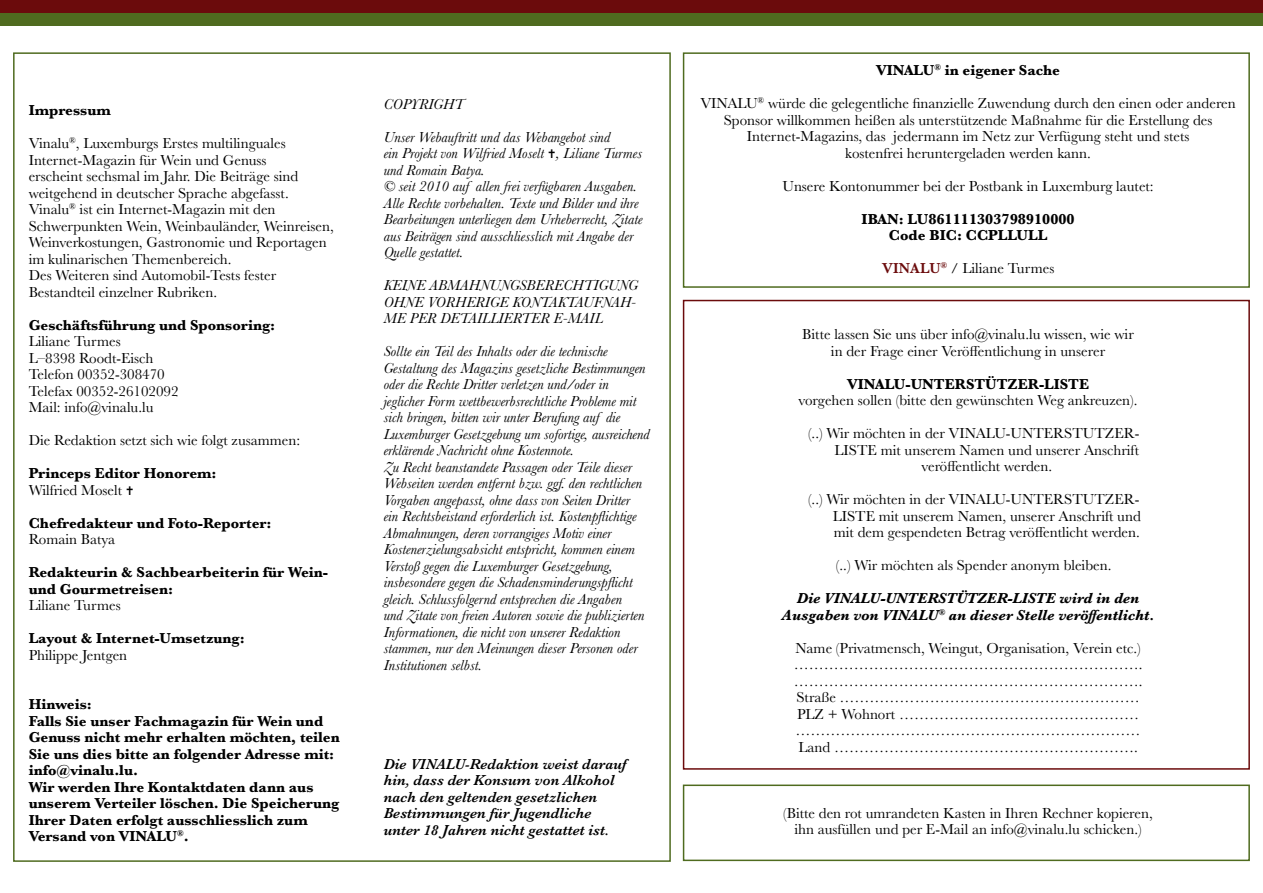
<style>
.page{position:relative;width:1263px;height:893px;background:#fff}
.page>*{position:absolute;margin:0;border:0;box-sizing:border-box;transform-origin:0 0}
.t1{font:15px/16.5px "Baskerville";color:#000;text-align:center}
.t2{font:italic 15px/16.5px "Baskerville";color:#000}
.t3{font:700 15px/16.5px "Baskerville";color:#000}
.t4{font:italic 600 15px/16.5px "Baskerville";color:#000}
.t5{font:italic 700 15px/16.5px "Baskerville";color:#000;text-align:center}
.s1{font-weight:400}
.s2{font-family:"Menlo";font-weight:400;font-size:13.5px}
.s3{font-family:"Menlo";font-style:normal;font-size:13.5px}
.s4{font-weight:600;color:#6b0b0c}
</style>
<div class="page">
<div style="left:0;top:0;width:1263px;height:13px;background:#6b0b0c"></div>
<div style="left:0;top:13px;width:1263px;height:13px;background:#4f6b1f"></div>
<div style="left:683px;top:52px;width:567px;height:236px;border:2px solid #4f6b1f"></div>
<div style="left:683px;top:300px;width:567px;height:470px;border:2px solid #6b0b0c"></div>
<div style="left:683px;top:784px;width:567px;height:77px;border:2px solid #4f6b1f"></div>
<p class="t3" style="left:29px;top:102px;width:84px">Impressum</p>
<p class="t1" style="left:29px;top:135px;width:307px;text-align:left">Vinalu<sup>®</sup>, Luxemburgs Erstes multilinguales Internet-Magazin für Wein und Genuss<br>erscheint sechsmal im Jahr. Die Beiträge sind weitgehend in deutscher Sprache abgefasst.<br>Vinalu<sup>®</sup> ist ein Internet-Magazin mit den Schwerpunkten Wein, Weinbauländer, Weinreisen, Weinverkostungen, Gastronomie und Reportagen im kulinarischen Themenbereich.<br>Des Weiteren sind Automobil-Tests fester Bestandteil einzelner Rubriken.</p>
<p class="t3" style="left:29px;top:317px;width:248px">Geschäftsführung und Sponsoring:</p>
<p class="t1" style="left:29px;top:333px;width:151px;text-align:left">Liliane Turmes<br>L–8398 Roodt-Eisch<br>Telefon 00352-308470<br>Telefax 00352-26102092<br>Mail: info@vinalu.lu</p>
<p class="t1" style="left:29px;top:432px;width:273px">Die Redaktion setzt sich wie folgt zusammen:</p>
<p class="t3" style="left:29px;top:465px;width:189px">Princeps Editor Honorem:<br><span class="s1">Wilfried Moselt</span> <span class="s2">✝</span></p>
<p class="t3" style="left:29px;top:515px;width:244px">Chefredakteur und Foto-Reporter:</p>
<p class="t1" style="left:29px;top:531px;width:88px">Romain Batya</p>
<p class="t3" style="left:29px;top:564px;width:301px">Redakteurin &amp; Sachbearbeiterin für Wein&shy;und Gourmetreisen:</p>
<p class="t1" style="left:29px;top:597px;width:93px">Liliane Turmes</p>
<p class="t3" style="left:29px;top:630px;width:217px">Layout &amp; Internet-Umsetzung:</p>
<p class="t1" style="left:29px;top:647px;width:100px">Philippe Jentgen</p>
<p class="t3" style="left:29px;top:696px;width:313px">Hinweis:<br>Falls Sie unser Fachmagazin für Wein und Genuss nicht mehr erhalten möchten, teilen Sie uns dies bitte an folgender Adresse mit: info@vinalu.lu.<br>Wir werden Ihre Kontaktdaten dann aus unserem Verteiler löschen. Die Speicherung Ihrer Daten erfolgt ausschliesslich zum Versand von VINALU<sup>®</sup>.</p>
<p class="t2" style="left:384px;top:96px;width:82px">COPYRIGHT</p>
<p class="t2" style="left:384px;top:129px;width:260px">Unser Webauftritt und das Webangebot sind<br>ein Projekt von Wilfried Moselt <span class="s3">✝</span>, Liliane Turmes und Romain Batya.<br>© seit 2010 auf allen frei verfügbaren Ausgaben.<br>Alle Rechte vorbehalten. Texte und Bilder und ihre Bearbeitungen unterliegen dem Urheberrecht, Zitate aus Beiträgen sind ausschliesslich mit Angabe der Quelle gestattet.</p>
<p class="t2" style="left:384px;top:277px;width:256px;text-align:justify">KEINE ABMAHNUNGSBERECHTIGUNG OHNE VORHERIGE KONTAKTAUFNAH-ME PER DETAILLIERTER E-MAIL</p>
<p class="t2" style="left:384px;top:343px;width:268px">Sollte ein Teil des Inhalts oder die technische Gestaltung des Magazins gesetzliche Bestimmungen oder die Rechte Dritter verletzen und/oder in jeglicher Form wettbewerbsrechtliche Probleme mit sich bringen, bitten wir unter Berufung auf die Luxemburger Gesetzgebung um sofortige, ausreichend erklärende Nachricht ohne Kostennote.<br>Zu Recht beanstandete Passagen oder Teile dieser Webseiten werden entfernt bzw. ggf. den rechtlichen Vorgaben angepasst, ohne dass von Seiten Dritter<br>ein Rechtsbeistand erforderlich ist. Kostenpflichtige Abmahnungen, deren vorrangiges Motiv einer Kostenerzielungsabsicht entspricht, kommen einem Verstoß gegen die Luxemburger Gesetzgebung, insbesondere gegen die Schadensminderungspflicht gleich. Schlussfolgernd entsprechen die Angaben<br>und Zitate von freien Autoren sowie die publizierten Informationen, die nicht von unserer Redaktion stammen, nur den Meinungen dieser Personen oder Institutionen selbst.</p>
<p class="t4" style="left:384px;top:756px;width:244px">Die VINALU-Redaktion weist darauf hin, dass der Konsum von Alkohol nach den geltenden gesetzlichen Bestimmungen für Jugendliche unter 18 Jahren nicht gestattet ist.</p>
<p class="t3" style="left:876px;top:62px;width:185px">VINALU<sup>®</sup> in eigener Sache</p>
<p class="t1" style="left:700px;top:95px;width:537px">VINALU<sup>®</sup> würde die gelegentliche finanzielle Zuwendung durch den einen oder anderen Sponsor willkommen heißen als unterstützende Maßnahme für die Erstellung des Internet-Magazins, das jedermann im Netz zur Verfügung steht und stets<br>kostenfrei heruntergeladen werden kann.</p>
<p class="t1" style="left:782px;top:178px;width:373px">Unsere Kontonummer bei der Postbank in Luxemburg lautet:</p>
<p class="t3" style="left:861px;top:211px;width:215px;text-align:center">IBAN: LU861111303798910000<br>Code BIC: CCPLLULL</p>
<p class="t1" style="left:882px;top:260px;width:174px"><span class="s4">VINALU</span><sup>®</sup> / Liliane Turmes</p>
<p class="t1" style="left:802px;top:326px;width:333px">Bitte lassen Sie uns über info@vinalu.lu wissen, wie wir in der Frage einer Veröffentlichung in unserer</p>
<p class="t3" style="left:847px;top:376px;width:243px">VINALU-UNTERSTÜTZER-LISTE</p>
<p class="t1" style="left:798px;top:392px;width:340px">vorgehen sollen (bitte den gewünschten Weg ankreuzen).</p>
<p class="t1" style="left:808px;top:425px;width:333px">(..) Wir möchten in der VINALU-UNTERSTUTZER-</p>
<p class="t1" style="left:834px;top:442px;width:306px">LISTE mit unserem Namen und unserer Anschrift</p>
<p class="t1" style="left:921px;top:458px;width:132px">veröffentlicht werden.</p>
<p class="t1" style="left:833px;top:491px;width:310px;text-align:justify;text-indent:-25px">(..) Wir möchten in der VINALU-UNTERSTUTZER-LISTE mit unserem Namen, unserer Anschrift und mit dem gespendeten Betrag veröffentlicht werden.</p>
<p class="t1" style="left:836px;top:557px;width:277px">(..) Wir möchten als Spender anonym bleiben.</p>
<p class="t5" style="left:781px;top:590px;width:374px">Die VINALU-UNTERSTÜTZER-LISTE wird in den<br>Ausgaben von VINALU<sup>®</sup> an dieser Stelle veröffentlicht.</p>
<p class="t1" style="left:794px;top:640px;width:350px">Name (Privatmensch, Weingut, Organisation, Verein etc.) ……………………………………………………………. …………………………………………………………….<br>Straße …………………………………………………… PLZ + Wohnort ………………………………………… …………………………………………………………… Land …………………………………………………….</p>
<p class="t1" style="left:783px;top:805px;width:371px">(Bitte den rot umrandeten Kasten in Ihren Rechner kopieren, ihn ausfüllen und per E-Mail an info@vinalu.lu schicken.)</p>
</div>
